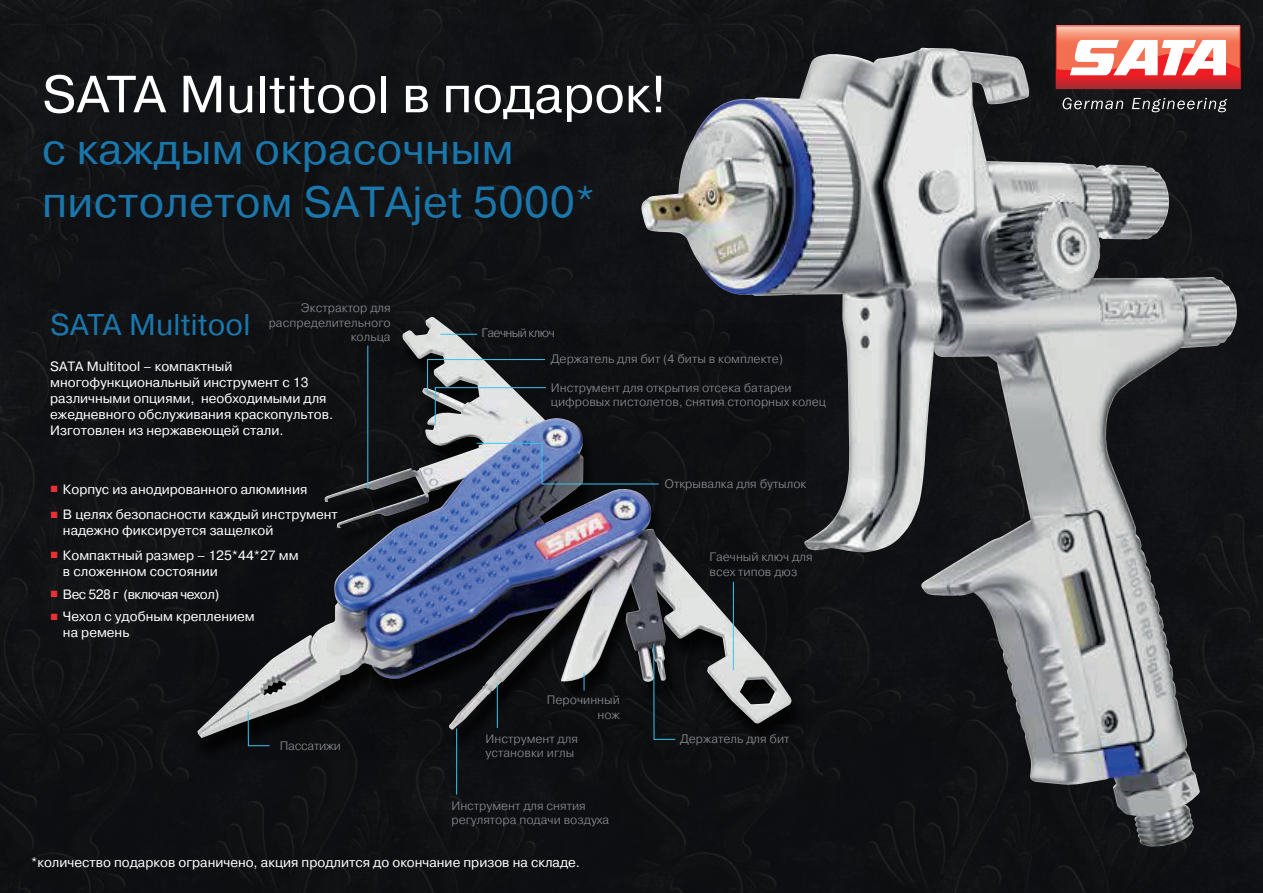
<style>
.page{position:relative;width:1263px;height:893px;background:#fff}
.page>*{position:absolute;margin:0;border:0;box-sizing:border-box;transform-origin:0 0}
.t1{font:52.05px "Pragmatica";letter-spacing:.01em;color:#fff}
.t2{font:43.5px/52.1px "Pragmatica";letter-spacing:.01em;color:#1a77ac}
.t3{font:30px "Pragmatica";letter-spacing:.01em;color:#1a77ac}
.t4{font:13.5px/16.2px "Pragmatica";color:#fff}
.t5{font:13.5px/25.5px "Arial";color:#ee3035}
.t6{font:300 12.3px/14.7px "Pragmatica";color:#888d91}
.t7{font:300 12.3px "Pragmatica";letter-spacing:-.05em;color:#888d91}
.t8{font:300 12.3px "Pragmatica";letter-spacing:-.025em;color:#888d91}
</style>
<div class="page">
<img style="left:757px;top:0;width:506px;height:893px">
<div style="left:0;top:0;width:757px;height:893px;background:#111214"></div>
<img style="left:641px;top:48px;width:486px;height:767px">
<svg style="left:1062px;top:98px;width:61px;height:11px"></svg>
<svg style="left:1132px;top:98px;width:95px;height:14px"></svg>
<svg style="left:1056px;top:25px;width:184px;height:64px"></svg>
<svg style="left:195px;top:323px;width:609px;height:436px;background:#2d3038"></svg>
<img style="left:324px;top:317px;width:160px;height:211px">
<svg style="left:247px;top:711px;width:23px;height:35px"></svg>
<svg style="left:653px;top:643px;width:23px;height:97px;background:#222b2f"></svg>
<svg style="left:427px;top:359px;width:120px;height:65px;background:#81888a"></svg>
<hr style="left:367px;top:346px;width:1px;height:143px;background:#38c6f1">
<hr style="left:733px;top:582px;width:1px;height:88px;background:#38c6f1">
<hr style="left:440px;top:334px;width:37px;height:1px;background:#38c6f1">
<hr style="left:456px;top:728px;width:1px;height:67px;background:#38c6f1">
<hr style="left:497px;top:684px;width:1px;height:44px;background:#38c6f1">
<svg style="left:584px;top:673px;width:1px;height:17px"></svg>
<img style="left:476px;top:443px;width:183px;height:42px">
<h1 class="t1" style="left:42px;top:62px;width:626px">SATA Multitool в подарок!</h1>
<h2 class="t2" style="left:42px;top:124px;width:555px">с каждым окрасочным пистолетом SATAjet 5000*</h2>
<p class="t6" style="left:269px;top:300px;width:124px;text-align:right">Экстрактор для распределительного кольца</p>
<h3 class="t3" style="left:50px;top:306px;width:202px">SATA Multitool</h3>
<p class="t4" style="left:50px;top:358px;width:284px">SATA Multitool – компактный многофункциональный инструмент с 13 различными опциями, необходимыми для ежедневного обслуживания краскопультов.<br>Изготовлен из нержавеющей стали.</p>
<p class="t4" style="left:63px;top:476px;width:276px;line-height:25.5px">Корпус из анодированного алюминия<br>В целях безопасности каждый инструмент</p>
<p class="t4" style="left:63px;top:519px;width:237px;line-height:24.3px">надежно фиксируется защелкой<br>Компактный размер – 125*44*27 мм</p>
<p class="t4" style="left:63px;top:560px;width:193px;line-height:22.6px">в сложенном состоянии<br>Вес 528 г (включая чехол)<br>Чехол с удобным креплением</p>
<p class="t4" style="left:63px;top:625px;width:68px">на ремень</p>
<p class="t5" style="left:50px;top:475px;width:10px">■ ■</p>
<p class="t5" style="left:50px;top:541px;width:10px">■</p>
<p class="t5" style="left:50px;top:581px;width:10px;line-height:22.5px">■ ■</p>
<p class="t7" style="left:481px;top:325px;width:75px">Гаечный ключ</p>
<p class="t6" style="left:551px;top:351px;width:234px">Держатель для бит (4 биты в комплекте)</p>
<p class="t6" style="left:551px;top:380px;width:277px">Инструмент для открытия отсека батареи цифровых пистолетов, снятия стопорных колец</p>
<p class="t6" style="left:664px;top:476px;width:144px">Открывалка для бутылок</p>
<p class="t6" style="left:547px;top:692px;width:75px;text-align:right">Перочинный нож</p>
<p class="t6" style="left:709px;top:549px;width:105px">Гаечный ключ для всех типов дюз</p>
<p class="t8" style="left:280px;top:738px;width:63px">Пассатижи</p>
<p class="t6" style="left:486px;top:731px;width:94px">Инструмент для установки иглы</p>
<p class="t6" style="left:451px;top:798px;width:159px">Инструмент для снятия регулятора подачи воздуха</p>
<p class="t4" style="left:31px;top:854px;width:550px">*количество подарков ограничено, акция продлится до окончание призов на складе.</p>
<p class="t6" style="left:680px;top:731px;width:111px">Держатель для бит</p>
</div>
